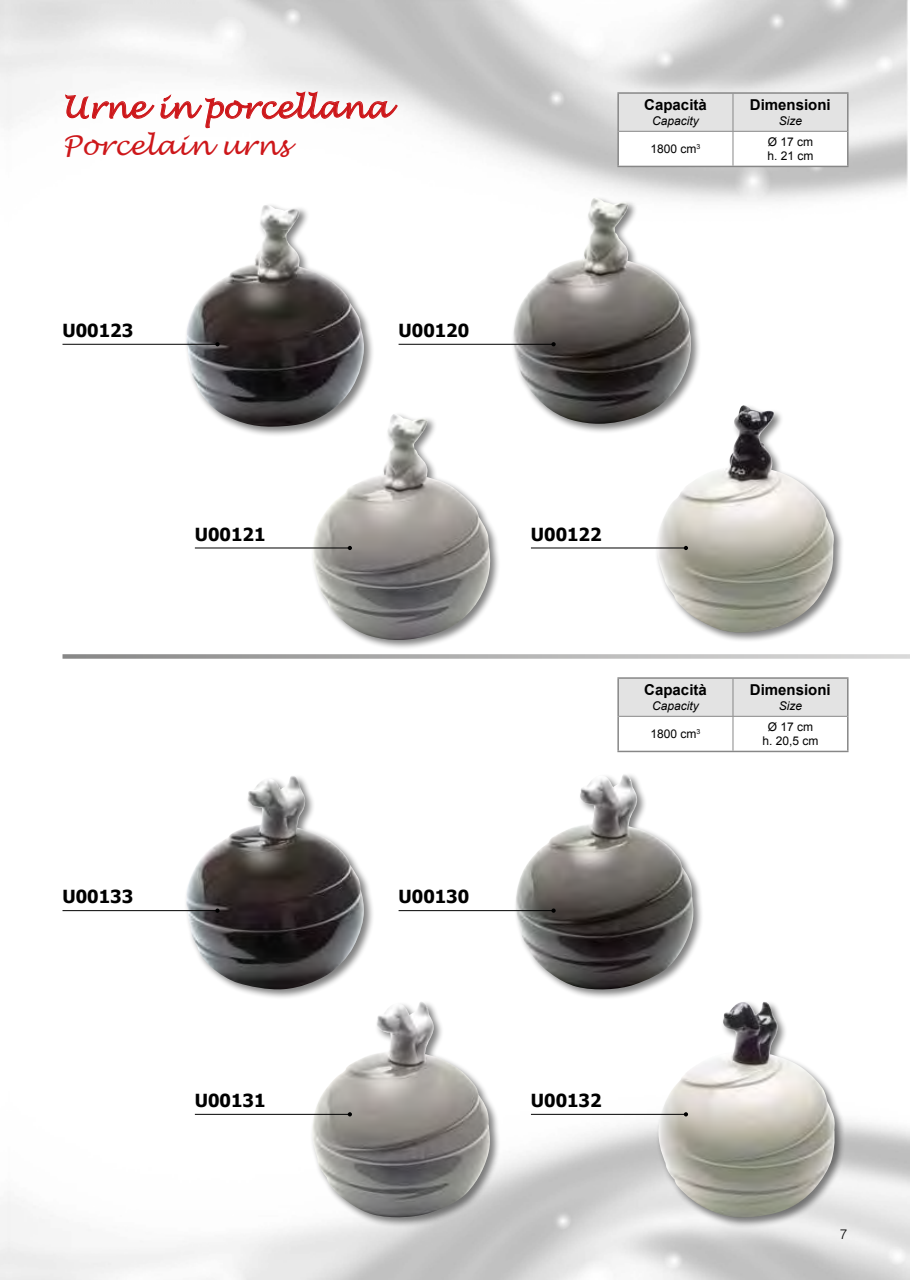
<style>
.page{position:relative;width:910px;height:1280px;background:#fff}
.page>*{position:absolute;margin:0;border:0;box-sizing:border-box;transform-origin:0 0}
.t1{font:italic 30px "Lucida Handwriting";color:#cd171a}
.t2{font:italic 27px "Lucida Handwriting";color:#cd171a}
.t3{font:700 18px "Tahoma";color:#000}
.t4{font:700 15px "Arial";color:#000}
.t5{font:300 13.5px "Helvetica";color:#000}
.t6{font:12px/14.4px "Arial";color:#000}
.t7{font:italic 12px "Arial";color:#000}
</style>
<div class="page">
<div style="left:655px;top:403px;width:190px;height:240px;background:#000;opacity:.5"></div>
<img style="left:656px;top:405px;width:179px;height:229px">
<div style="left:184px;top:773px;width:191px;height:227px;background:#000;opacity:.5"></div>
<img style="left:186px;top:775px;width:178px;height:215px">
<div style="left:513px;top:771px;width:191px;height:229px;background:#000;opacity:.5"></div>
<img style="left:515px;top:774px;width:180px;height:217px">
<div style="left:310px;top:999px;width:191px;height:229px;background:#000;opacity:.5"></div>
<img style="left:312px;top:1001px;width:179px;height:218px">
<div style="left:656px;top:999px;width:189px;height:229px;background:#000;opacity:.5"></div>
<img style="left:658px;top:1001px;width:178px;height:217px">
<div style="left:511px;top:196px;width:191px;height:238px;background:#000;opacity:.5"></div>
<img style="left:513px;top:198px;width:181px;height:226px">
<div style="left:310px;top:412px;width:191px;height:239px;background:#000;opacity:.5"></div>
<img style="left:312px;top:414px;width:181px;height:226px">
<div style="left:184px;top:203px;width:191px;height:234px;background:#000;opacity:.5"></div>
<img style="left:186px;top:205px;width:178px;height:222px">
<svg style="left:65px;top:90px;width:333px;height:39px"></svg>
<hr style="left:63px;top:344px;width:154px;height:1px;background:#000">
<svg style="left:215px;top:342px;width:5px;height:4px"></svg>
<hr style="left:63px;top:910px;width:154px;height:1px;background:#000">
<svg style="left:215px;top:908px;width:5px;height:5px"></svg>
<hr style="left:195px;top:548px;width:155px;height:1px;background:#000">
<svg style="left:348px;top:546px;width:4px;height:4px"></svg>
<hr style="left:195px;top:1114px;width:155px;height:1px;background:#000">
<svg style="left:348px;top:1112px;width:4px;height:4px"></svg>
<hr style="left:399px;top:344px;width:155px;height:1px;background:#000">
<svg style="left:551px;top:342px;width:5px;height:4px"></svg>
<hr style="left:399px;top:910px;width:155px;height:1px;background:#000">
<svg style="left:551px;top:908px;width:5px;height:5px"></svg>
<hr style="left:531px;top:548px;width:155px;height:1px;background:#000">
<svg style="left:684px;top:546px;width:4px;height:4px"></svg>
<hr style="left:531px;top:1114px;width:155px;height:1px;background:#000">
<svg style="left:684px;top:1112px;width:4px;height:4px"></svg>
<svg style="left:63px;top:654px;width:847px;height:5px;background:#b9b9b8"></svg>
<svg style="left:619px;top:94px;width:228px;height:72px"></svg>
<hr style="left:617px;top:92px;width:116px;height:2px;background:#878787">
<hr style="left:617px;top:94px;width:2px;height:37px;background:#878787">
<hr style="left:733px;top:92px;width:115px;height:2px;background:#878787">
<hr style="left:847px;top:94px;width:1px;height:37px;background:#878787">
<hr style="left:617px;top:131px;width:2px;height:35px;background:#878787">
<hr style="left:847px;top:131px;width:1px;height:35px;background:#878787">
<hr style="left:617px;top:166px;width:116px;height:1px;background:#878787">
<hr style="left:733px;top:166px;width:115px;height:1px;background:#878787">
<hr style="left:733px;top:94px;width:1px;height:37px;background:#878787">
<hr style="left:619px;top:131px;width:114px;height:1px;background:#878787">
<hr style="left:733px;top:131px;width:114px;height:1px;background:#878787">
<hr style="left:733px;top:132px;width:1px;height:34px;background:#878787">
<svg style="left:619px;top:679px;width:228px;height:72px"></svg>
<hr style="left:617px;top:677px;width:116px;height:2px;background:#878787">
<hr style="left:617px;top:679px;width:2px;height:37px;background:#878787">
<hr style="left:733px;top:677px;width:115px;height:2px;background:#878787">
<hr style="left:847px;top:679px;width:1px;height:37px;background:#878787">
<hr style="left:617px;top:716px;width:2px;height:35px;background:#878787">
<hr style="left:847px;top:716px;width:1px;height:35px;background:#878787">
<hr style="left:617px;top:751px;width:116px;height:1px;background:#878787">
<hr style="left:733px;top:751px;width:115px;height:1px;background:#878787">
<hr style="left:733px;top:679px;width:1px;height:37px;background:#878787">
<hr style="left:619px;top:716px;width:114px;height:1px;background:#878787">
<hr style="left:733px;top:716px;width:114px;height:1px;background:#878787">
<hr style="left:733px;top:717px;width:1px;height:34px;background:#878787">
<h1 class="t1" style="left:63px;top:89px;width:328px">Urne in porcellana</h1>
<h2 class="t2" style="left:63px;top:130px;width:228px">Porcelain urns</h2>
<p class="t3" style="left:63px;top:318px;width:72px">U00123</p>
<p class="t3" style="left:399px;top:318px;width:72px">U00120</p>
<p class="t4" style="left:644px;top:95px;width:64px">Capacità</p>
<p class="t7" style="left:652px;top:113px;width:48px">Capacity</p>
<p class="t4" style="left:750px;top:95px;width:82px">Dimensioni</p>
<p class="t7" style="left:779px;top:113px;width:25px">Size</p>
<p class="t6" style="left:651px;top:142px;width:51px">1800 cm<sup>3</sup></p>
<p class="t6" style="left:767px;top:135px;width:48px">Ø 17 cm h. 21 cm</p>
<p class="t3" style="left:195px;top:522px;width:72px">U00121</p>
<p class="t3" style="left:63px;top:884px;width:72px">U00133</p>
<p class="t3" style="left:399px;top:884px;width:72px">U00130</p>
<p class="t3" style="left:531px;top:522px;width:72px">U00122</p>
<p class="t4" style="left:644px;top:680px;width:64px">Capacità</p>
<p class="t7" style="left:652px;top:698px;width:48px">Capacity</p>
<p class="t4" style="left:750px;top:680px;width:82px">Dimensioni</p>
<p class="t7" style="left:779px;top:698px;width:25px">Size</p>
<p class="t6" style="left:651px;top:727px;width:51px">1800 cm<sup>3</sup></p>
<p class="t6" style="left:762px;top:720px;width:58px;text-align:center">Ø 17 cm h. 20,5 cm</p>
<p class="t3" style="left:195px;top:1088px;width:72px">U00131</p>
<p class="t3" style="left:531px;top:1088px;width:72px">U00132</p>
<p class="t5" style="left:840px;top:1223px;width:9px">7</p>
</div>
